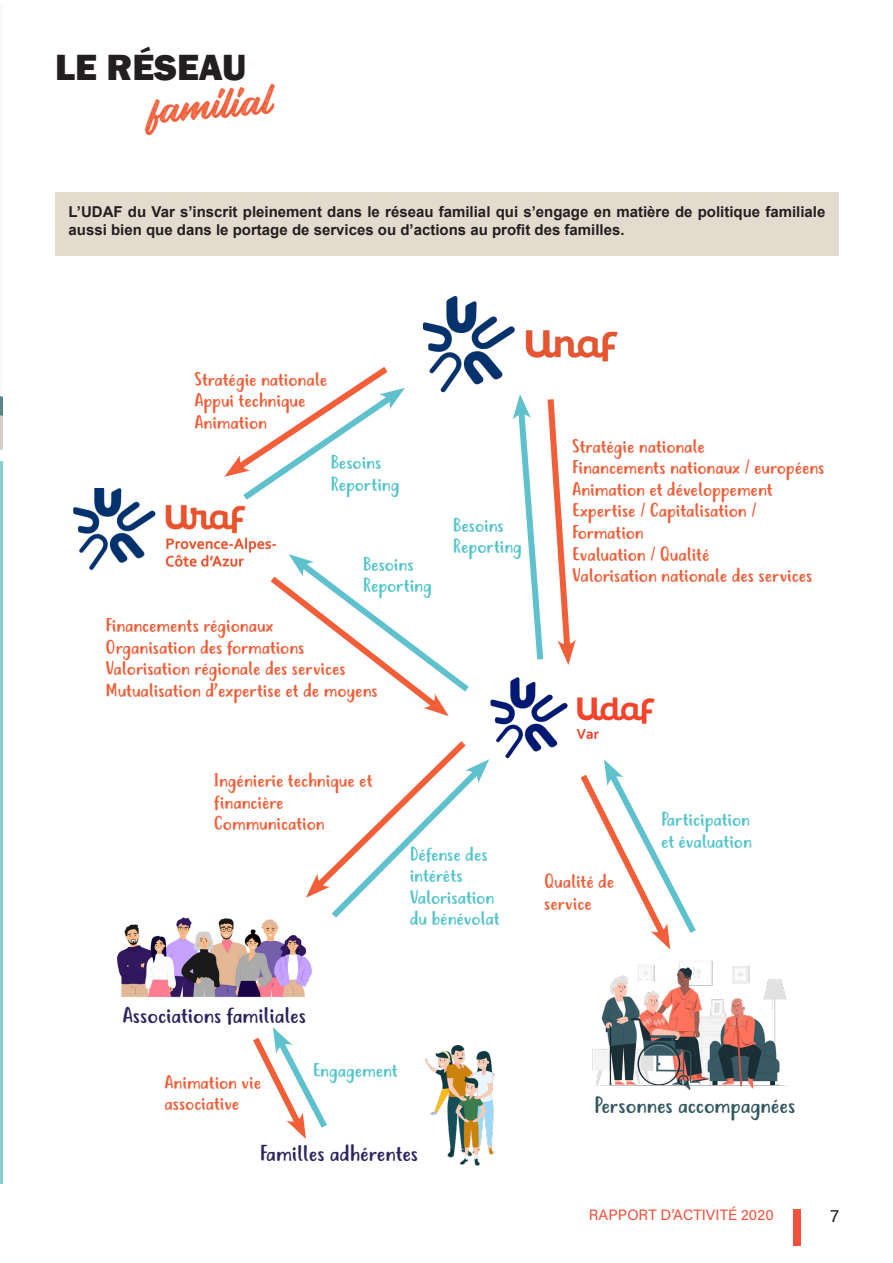
<style>
.page{position:relative;width:893px;height:1263px;background:#fff}
.page>*{position:absolute;margin:0;border:0;box-sizing:border-box;transform-origin:0 0}
.t1{font:800 37.5px "Franklin Gothic";color:#231f20}
.t2{font:34.5px "Rupture Stamp";color:#f15c36}
.t3{font:21px "Justtellmewhat";color:#2d2560}
.t4{font:21px "Justtellmewhat";color:#335761}
.t5{font:18px/21.6px "Justtellmewhat";color:#ef5d37}
.t6{font:18px/21.6px "Justtellmewhat";color:#52c4cb}
.t7{font:18px/21.6px "Justtellmewhat";color:#f15e37}
.t8{font:18px "Acumin Variable Concept";color:#231f20}
.t9{font:700 15px/18px "Arial";color:#231f20}
.t10{font:15px "Acumin Variable Concept";letter-spacing:.005em;color:#f0523c}
</style>
<div class="page">
<div style="left:794px;top:1209px;width:7px;height:37px;background:#f0523c"></div>
<img style="left:0;top:396px;width:2px;height:788px">
<div style="left:55px;top:192px;width:784px;height:63px;background:#e3dbce"></div>
<img style="left:422px;top:296px;width:196px;height:97px">
<img style="left:73px;top:488px;width:203px;height:82px">
<img style="left:489px;top:677px;width:166px;height:83px">
<svg style="left:306px;top:741px;width:183px;height:177px"></svg>
<img style="left:116px;top:905px;width:200px;height:93px">
<svg style="left:264px;top:554px;width:205px;height:162px"></svg>
<svg style="left:224px;top:367px;width:181px;height:139px"></svg>
<svg style="left:513px;top:394px;width:63px;height:271px"></svg>
<svg style="left:575px;top:759px;width:121px;height:190px"></svg>
<img style="left:592px;top:949px;width:196px;height:142px">
<svg style="left:253px;top:1027px;width:74px;height:112px"></svg>
<img style="left:425px;top:1045px;width:70px;height:122px">
<p class="t1" style="left:55px;top:43px;width:193px">LE RÉSEAU</p>
<p class="t2" style="left:148px;top:84px;width:124px;rotate:-5deg">familial</p>
<p class="t9" style="left:69px;top:202px;width:758px">L’UDAF du Var s’inscrit pleinement dans le réseau familial qui s’engage en matière de politique familiale aussi bien que dans le portage de services ou d’actions au profit des familles.</p>
<p class="t5" style="left:194px;top:369px;width:134px">Stratégie nationale</p>
<p class="t5" style="left:194px;top:391px;width:113px">Appui technique</p>
<p class="t5" style="left:194px;top:413px;width:74px">Animation</p>
<p class="t6" style="left:330px;top:453px;width:52px">Besoins</p>
<p class="t6" style="left:330px;top:474px;width:71px">Reporting</p>
<p class="t6" style="left:363px;top:555px;width:52px">Besoins</p>
<p class="t6" style="left:363px;top:576px;width:71px">Reporting</p>
<p class="t5" style="left:106px;top:616px;width:169px">Financements régionaux</p>
<p class="t5" style="left:106px;top:638px;width:200px">Organisation des formations</p>
<p class="t5" style="left:106px;top:659px;width:242px">Valorisation régionale des services</p>
<p class="t5" style="left:106px;top:681px;width:274px">Mutualisation d’expertise et de moyens</p>
<p class="t6" style="left:453px;top:515px;width:52px">Besoins</p>
<p class="t6" style="left:453px;top:537px;width:71px">Reporting</p>
<p class="t5" style="left:572px;top:437px;width:134px">Stratégie nationale</p>
<p class="t5" style="left:572px;top:458px;width:254px">Financements nationaux / européens</p>
<p class="t5" style="left:572px;top:480px;width:202px">Animation et développement</p>
<p class="t5" style="left:572px;top:501px;width:186px">Expertise / Capitalisation /<br>Formation</p>
<p class="t5" style="left:572px;top:545px;width:139px">Evaluation / Qualité</p>
<p class="t5" style="left:572px;top:566px;width:242px">Valorisation nationale des services</p>
<p class="t7" style="left:214px;top:771px;width:160px">Ingénierie technique et</p>
<p class="t7" style="left:214px;top:792px;width:71px">financière</p>
<p class="t7" style="left:214px;top:814px;width:112px">Communication</p>
<p class="t6" style="left:661px;top:810px;width:92px">Participation et évaluation</p>
<p class="t7" style="left:544px;top:872px;width:72px">Qualité de</p>
<p class="t7" style="left:544px;top:893px;width:49px">service</p>
<p class="t6" style="left:410px;top:844px;width:79px">Défense des intérêts</p>
<p class="t6" style="left:410px;top:888px;width:91px">Valorisation du bénévolat</p>
<p class="t3" style="left:122px;top:1002px;width:185px">Associations familiales</p>
<p class="t7" style="left:165px;top:1072px;width:98px">Animation vie associative</p>
<p class="t6" style="left:313px;top:1061px;width:86px">Engagement</p>
<p class="t3" style="left:260px;top:1140px;width:160px">Familles adhérentes</p>
<p class="t4" style="left:594px;top:1092px;width:203px">Personnes accompagnées</p>
<p class="t10" style="left:589px;top:1204px;width:186px">RAPPORT D’ACTIVITÉ 2020</p>
<p class="t8" style="left:830px;top:1203px;width:10px">7</p>
</div>
